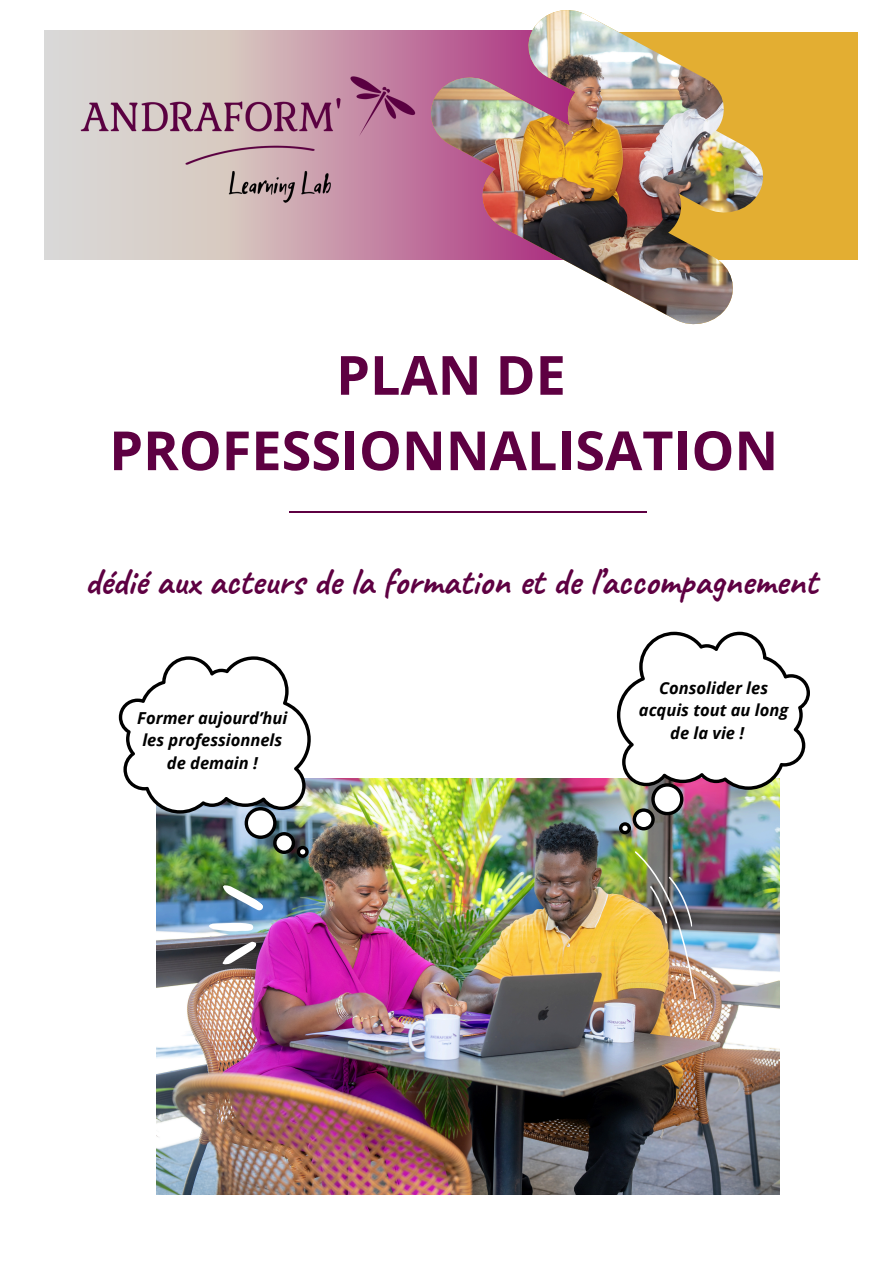
<style>
.page{position:relative;width:894px;height:1264px;background:#fff}
.page>*{position:absolute;margin:0;border:0;box-sizing:border-box;transform-origin:0 0}
.t1{font:700 54px/75.3px "Open Sans";color:#5e0042;text-align:center}
.t2{font:700 37.5px "Caveat";color:#5e0042}
.t3{font:italic 700 16.5px "Open Sans";color:#000}
</style>
<div class="page">
<svg style="left:45px;top:31px;width:385px;height:228px;background:#d0b2bc"></svg>
<img style="left:430px;top:10px;width:410px;height:315px">
<img style="left:60px;top:52px;width:365px;height:186px">
<img style="left:156px;top:778px;width:623px;height:416px">
<svg style="left:119px;top:656px;width:192px;height:201px"></svg>
<svg style="left:616px;top:631px;width:193px;height:203px"></svg>
<img style="left:184px;top:877px;width:95px;height:95px">
<img style="left:634px;top:847px;width:61px;height:155px">
<hr style="left:289px;top:511px;width:357px;height:1px;background:#5e0042">
<div style="left:761px;top:174px;width:85px;height:86px;background:#e3ae32;border-radius:50%"></div>
<h1 class="t1" style="left:109px;top:336px;width:670px">PLAN DE<br>PROFESSIONNALISATION</h1>
<p class="t2" style="left:85px;top:558px;width:733px">dédié aux acteurs de la formation et de l’accompagnement</p>
<p class="t3" style="left:137px;top:706px;width:151px">Former aujourd’hui</p>
<p class="t3" style="left:142px;top:728px;width:141px">les professionnels</p>
<p class="t3" style="left:167px;top:751px;width:92px">de demain !</p>
<p class="t3" style="left:659px;top:676px;width:111px">Consolider les</p>
<h2 class="t3" style="left:638px;top:698px;width:151px">acquis tout au long</h2>
<p class="t3" style="left:670px;top:721px;width:75px">de la vie !</p>
</div>
